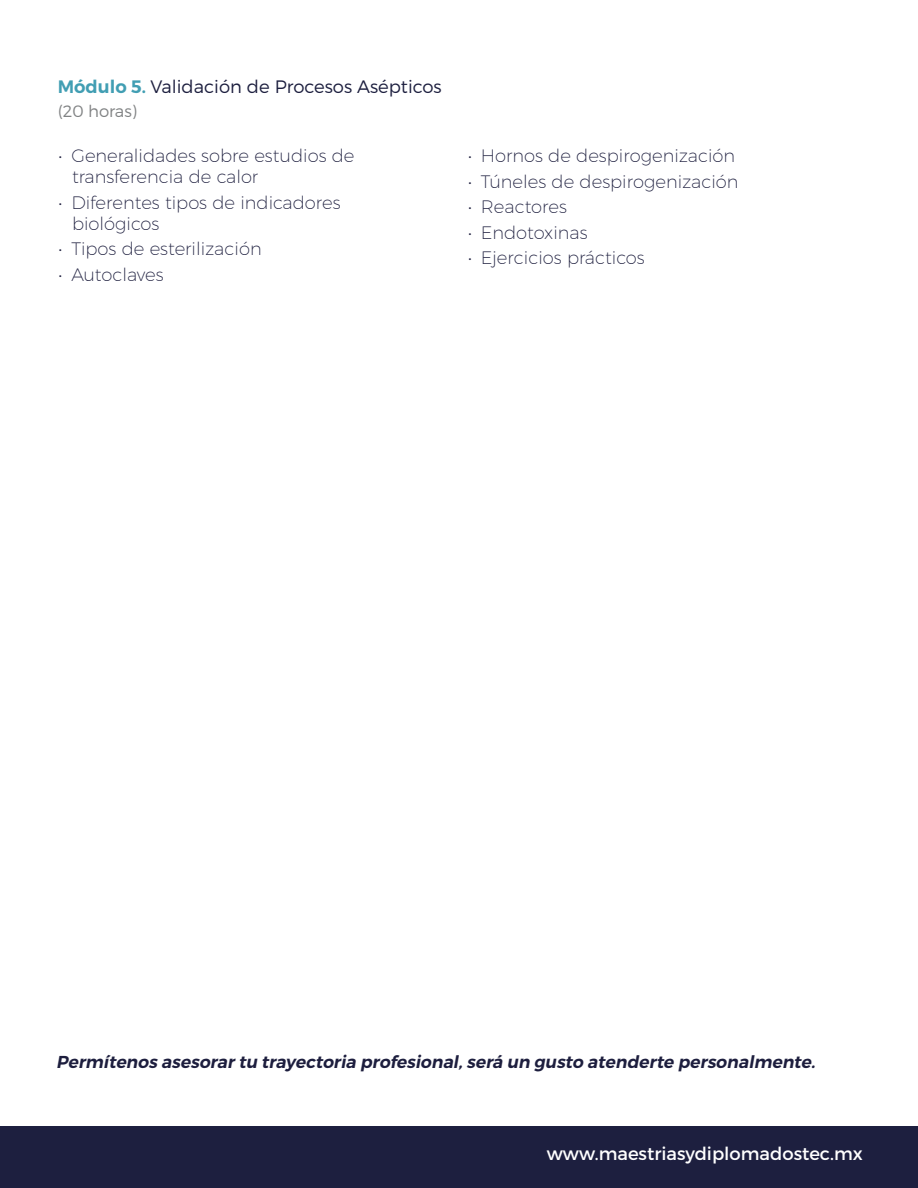
<style>
.page{position:relative;width:918px;height:1188px;background:#fff}
.page>*{position:absolute;margin:0;border:0;box-sizing:border-box;transform-origin:0 0}
.t1{font:200 18px/21px "Montserrat";color:#1d1e3e}
.t2{font:300 18px "Montserrat";color:#1d1f3f}
.t3{font:18px "Montserrat";color:#fff}
.t4{font:italic 600 17.25px "Montserrat";color:#1d1e3e}
.t5{font:300 16.5px "Montserrat";color:#818384}
.s1{font-weight:600;color:#419eb3}
</style>
<div class="page">
<div style="left:0;top:1126px;width:918px;height:62px;background:#1d1f3f"></div>
<p class="t2" style="left:58px;top:76px;width:385px"><span class="s1">Módulo 5.</span> Validación de Procesos Asépticos</p>
<p class="t5" style="left:58px;top:101px;width:81px">(20 horas)</p>
<p class="t1" style="left:72px;top:145px;width:284px;text-indent:-14px">• Generalidades sobre estudios de transferencia de calor</p>
<p class="t1" style="left:72px;top:191px;width:270px;text-indent:-14px">• Diferentes tipos de indicadores biológicos</p>
<p class="t1" style="left:58px;top:238px;width:205px">• Tipos de esterilización</p>
<p class="t1" style="left:58px;top:263px;width:107px">• Autoclaves</p>
<p class="t1" style="left:468px;top:145px;width:269px">• Hornos de despirogenización</p>
<p class="t1" style="left:468px;top:170px;width:272px">• Túneles de despirogenización</p>
<p class="t1" style="left:468px;top:196px;width:101px">• Reactores</p>
<p class="t1" style="left:468px;top:221px;width:121px">• Endotoxinas</p>
<p class="t1" style="left:468px;top:247px;width:178px">• Ejercicios prácticos</p>
<p class="t4" style="left:56px;top:1051px;width:764px">Permítenos asesorar tu trayectoria profesional,será un gusto atenderte personalmente.</p>
<p class="t3" style="left:547px;top:1143px;width:317px">www.maestriasydiplomadostec.mx</p>
</div>
